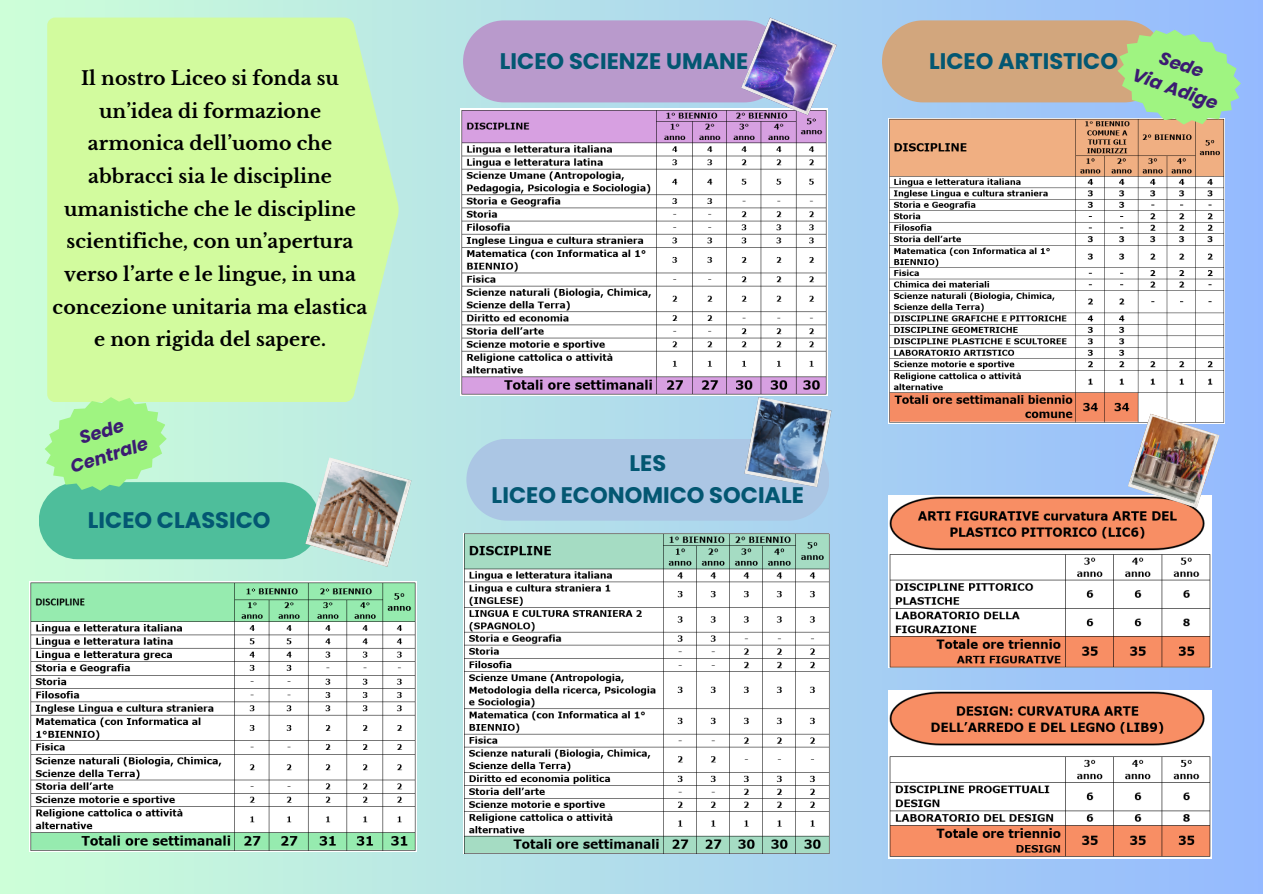
<style>
.page{position:relative;width:1263px;height:894px;background:#fff}
.page>*{position:absolute;margin:0;border:0;box-sizing:border-box;transform-origin:0 0}
.t1{font:700 22.5px/31.5px "Poppins";color:#035772;text-align:center}
.t2{font:700 18.9px/32.7px "Libre Baskerville";letter-spacing:.005em;color:#000;text-align:center}
.t3{font:italic 700 18px/24.8px "Poppins";color:#3b1b72;text-align:center}
</style>
<div class="page">
<div style="left:0;top:0;width:1263px;height:893px;background:linear-gradient(to right,#cdffd8,#96bafe)"></div>
<svg style="left:47px;top:18px;width:352px;height:383px;background:#d0faa2"></svg>
<img style="left:305px;top:457px;width:106px;height:109px">
<div style="left:463px;top:20px;width:322px;height:82px;background:#b99acc;border-radius:41px"></div>
<div style="left:466px;top:438px;width:363px;height:82px;background:#abc6e4"></div>
<div style="left:882px;top:20px;width:283px;height:82px;background:#d2a67d;border-radius:41px"></div>
<img style="left:463px;top:533px;width:367px;height:320px">
<svg style="left:39px;top:397px;width:281px;height:162px;background:#8adcae"></svg>
<img style="left:888px;top:118px;width:337px;height:305px">
<svg style="left:1117px;top:30px;width:124px;height:94px;background:#a3e097"></svg>
<img style="left:888px;top:495px;width:323px;height:172px">
<img style="left:1128px;top:413px;width:91px;height:94px">
<img style="left:888px;top:690px;width:323px;height:168px">
<img style="left:30px;top:581px;width:387px;height:270px">
<img style="left:461px;top:108px;width:367px;height:287px">
<img style="left:741px;top:18px;width:96px;height:97px">
<img style="left:744px;top:397px;width:87px;height:90px">
<p class="t2" style="left:53px;top:62px;width:316px">Il nostro Liceo si fonda su un’idea di formazione armonica dell’uomo che abbracci sia le discipline umanistiche che le discipline scientifiche, con un’apertura verso l’arte e le lingue, in una concezione unitaria ma elastica e non rigida del sapere.</p>
<p class="t3" style="left:59px;top:432px;width:82px;rotate:-18deg">Sede<br>Centrale</p>
<p class="t1" style="left:88px;top:504px;width:184px">LICEO CLASSICO</p>
<p class="t1" style="left:500px;top:45px;width:250px">LICEO SCIENZE UMANE</p>
<h1 class="t1" style="left:492px;top:447px;width:314px">LES<br>LICEO ECONOMICO SOCIALE</h1>
<p class="t1" style="left:929px;top:45px;width:190px">LICEO ARTISTICO</p>
<p class="t3" style="left:1164px;top:45px;width:47px;rotate:19deg">Sede</p>
<p class="t3" style="left:1137px;top:62px;width:90px;rotate:19deg">Via Adige</p>
</div>
